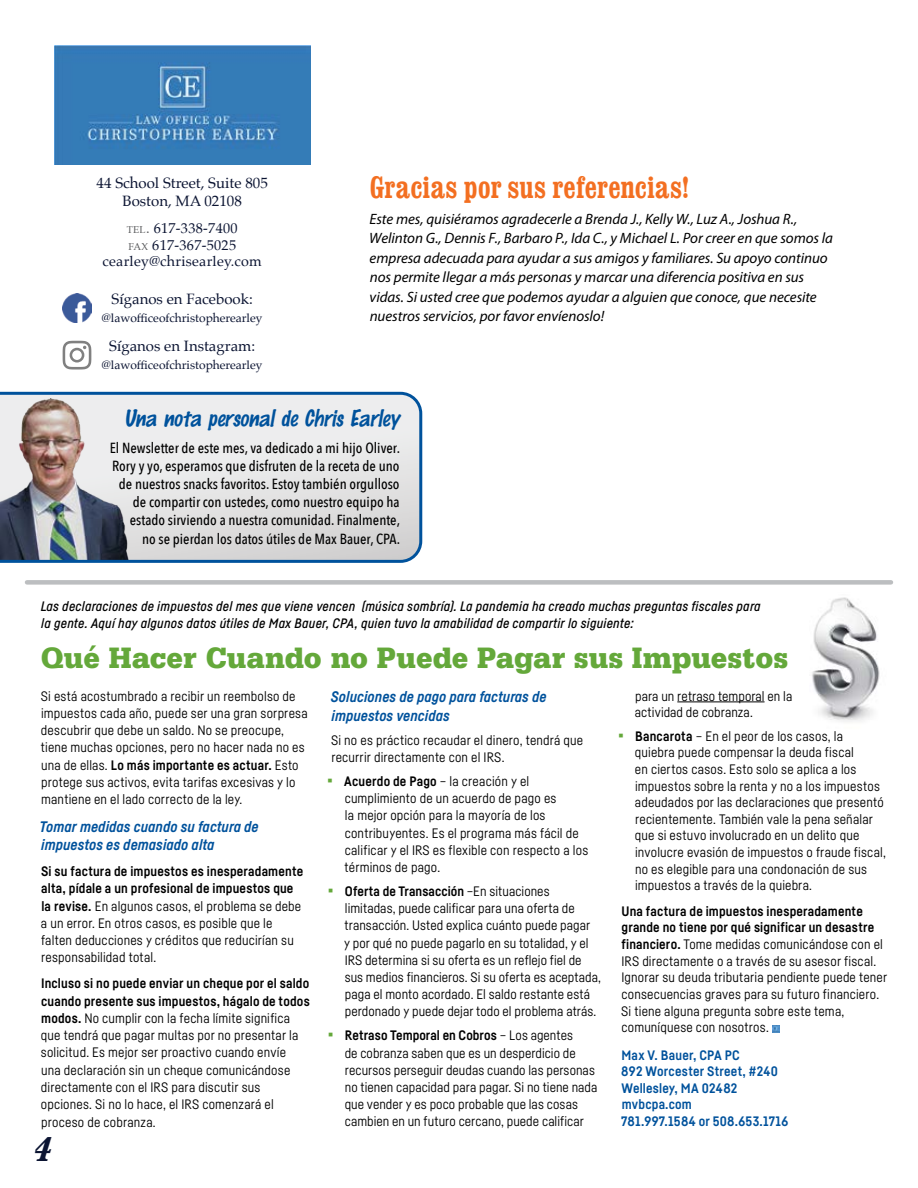
<style>
.page{position:relative;width:918px;height:1188px;background:#fff}
.page>*{position:absolute;margin:0;border:0;box-sizing:border-box;transform-origin:0 0}
.t1{font:italic 700 35.25px "Baskerville";color:#0b1432}
.t2{font:700 condensed 31.35px "Clarendon";letter-spacing:.01em;color:#f36f21;scale:.91 1}
.t3{font:900 31.05px "Serifa BT";color:#64a83a;scale:.96 1}
.t4{font:italic 22.5px "DS Marker Felt";color:#00529c}
.t5{font:italic 15px/19.5px "Myriad Pro";letter-spacing:-.005em;color:#000}
.t6{font:italic 700 15px/18.8px "Fabrikat";letter-spacing:.005em;color:#00529c}
.t7{font:15px/18px "Palatino";color:#0b1432;text-align:center}
.t8{font:500 14.7px/18.1px "Avenir Next Condensed";color:#000;text-align:right}
.t9{font:14.25px/16.5px "Palatino";letter-spacing:.02em;color:#0b1432;text-align:center}
.t10{font:13.5px/17.2px "Fabrikat";letter-spacing:.01em;color:#000}
.t11{font:italic 500 13.5px/16.6px "Fabrikat";letter-spacing:.02em;color:#000}
.t12{font:700 13.5px/16.6px "Fabrikat";letter-spacing:.015em;color:#00529c}
.t13{font:12px "Palatino";color:#0b1432}
.s1{font-size:10.05px;color:#58595b}
.s2{color:#58595b}
.s3{font-weight:700}
.s4{font-family:"Arial";font-size:16.5px;color:#64a83a}
</style>
<div class="page">
<img style="left:812px;top:597px;width:68px;height:125px">
<img style="left:55px;top:45px;width:255px;height:119px">
<img style="left:63px;top:294px;width:28px;height:28px">
<svg style="left:63px;top:341px;width:28px;height:29px"></svg>
<div style="left:27px;top:580px;width:864px;height:5px;background:#bcbec0"></div>
<svg style="left:0;top:392px;width:422px;height:171px;background:#c9cbcf"></svg>
<hr style="left:677px;top:702px;width:88px;height:1px;background:#000">
<svg style="left:772px;top:1025px;width:8px;height:7px"></svg>
<p class="t7" style="left:97px;top:174px;width:173px">44 School Street, Suite 805<br>Boston, MA 02108</p>
<p class="t9" style="left:103px;top:220px;width:161px"><span class="s1">TEL</span><span class="s2">.</span> 617-338-7400<br><span class="s1">FAX</span> 617-367-5025 cearley@chrisearley.com</p>
<p class="t7" style="left:112px;top:290px;width:143px">Síganos en Facebook:</p>
<p class="t13" style="left:102px;top:308px;width:162px">@lawofficeofchristopherearley</p>
<p class="t7" style="left:109px;top:337px;width:148px">Síganos en Instagram:</p>
<p class="t13" style="left:102px;top:355px;width:162px">@lawofficeofchristopherearley</p>
<h2 class="t2" style="left:370px;top:168px;width:352px">Gracias por sus referencias!</h2>
<p class="t5" style="left:369px;top:209px;width:465px">Este mes, quisiéramos agradecerle a Brenda J., Kelly W., Luz A., Joshua R., Welinton G., Dennis F., Barbaro P., Ida C., y Michael L. Por creer en que somos la empresa adecuada para ayudar a sus amigos y familiares. Su apoyo continuo nos permite llegar a más personas y marcar una diferencia positiva en sus vidas. Si usted cree que podemos ayudar a alguien que conoce, que necesite nuestros servicios, por favor envíenoslo!</p>
<h3 class="t4" style="left:124px;top:403px;width:277px">Una nota personal de Chris Earley</h3>
<p class="t8" style="left:110px;top:439px;width:292px">El Newsletter de este mes, va dedicado a mi hijo Oliver.<br>Rory y yo, esperamos que disfruten de la receta de uno de nuestros snacks favoritos. Estoy también orgulloso de compartir con ustedes, como nuestro equipo ha estado sirviendo a nuestra comunidad. Finalmente,<br>no se pierdan los datos útiles de Max Bauer, CPA.</p>
<p class="t11" style="left:41px;top:598px;width:721px">Las declaraciones de impuestos del mes que viene vencen (música sombría). La pandemia ha creado muchas preguntas fiscales para la gente. Aquí hay algunos datos útiles de Max Bauer, CPA, quien tuvo la amabilidad de compartir lo siguiente:</p>
<h3 class="t3" style="left:41px;top:638px;width:780px">Qué Hacer Cuando no Puede Pagar sus Impuestos</h3>
<p class="t10" style="left:41px;top:687px;width:269px">Si está acostumbrado a recibir un reembolso de impuestos cada año, puede ser una gran sorpresa descubrir que debe un saldo. No se preocupe, tiene muchas opciones, pero no hacer nada no es una de ellas. <span class="s3">Lo más importante es actuar.</span> Esto protege sus activos, evita tarifas excesivas y lo mantiene en el lado correcto de la ley.</p>
<p class="t6" style="left:40px;top:816px;width:221px">Tomar medidas cuando su factura de impuestos es demasiado alta</p>
<p class="t10" style="left:41px;top:862px;width:264px"><span class="s3">Si su factura de impuestos es inesperadamente alta, pídale a un profesional de impuestos que la revise.</span> En algunos casos, el problema se debe a un error. En otros casos, es posible que le falten deducciones y créditos que reducirían su responsabilidad total.</p>
<p class="t10" style="left:41px;top:975px;width:270px"><span class="s3">Incluso si no puede enviar un cheque por el saldo cuando presente sus impuestos, hágalo de todos modos.</span> No cumplir con la fecha límite significa que tendrá que pagar multas por no presentar la solicitud. Es mejor ser proactivo cuando envíe<br>una declaración sin un cheque comunicándose directamente con el IRS para discutir sus opciones. Si no lo hace, el IRS comenzará el proceso de cobranza.</p>
<p class="t10" style="left:635px;top:687px;width:159px;line-height:16.6px">para un retraso temporal en la actividad de cobranza.</p>
<p class="t10" style="left:635px;top:727px;width:253px;line-height:16.6px;text-indent:-17px"><span class="s4">▪</span> <span class="s3">Bancarota</span> – En el peor de los casos, la quiebra puede compensar la deuda fiscal<br>en ciertos casos. Esto solo se aplica a los impuestos sobre la renta y no a los impuestos adeudados por las declaraciones que presentó recientemente. También vale la pena señalar que si estuvo involucrado en un delito que involucre evasión de impuestos o fraude fiscal, no es elegible para una condonación de sus impuestos a través de la quiebra.</p>
<p class="t10" style="left:621px;top:902px;width:267px;line-height:16.6px"><span class="s3">Una factura de impuestos inesperadamente grande no tiene por qué significar un desastre financiero.</span> Tome medidas comunicándose con el IRS directamente o a través de su asesor fiscal.<br>Ignorar su deuda tributaria pendiente puede tener consecuencias graves para su futuro financiero.<br>Si tiene alguna pregunta sobre este tema, comuníquese con nosotros.</p>
<p class="t12" style="left:621px;top:1046px;width:169px">Max V. Bauer, CPA PC<br>892 Worcester Street, #240<br>Wellesley, MA 02482 mvbcpa.com<br>781.997.1584 or 508.653.1716</p>
<p class="t6" style="left:331px;top:687px;width:217px">Soluciones de pago para facturas de impuestos vencidas</p>
<p class="t10" style="left:331px;top:731px;width:254px">Si no es práctico recaudar el dinero, tendrá que recurrir directamente con el IRS.</p>
<p class="t10" style="left:345px;top:772px;width:245px;text-indent:-17px"><span class="s4">▪</span> <span class="s3">Acuerdo de Pago</span> – la creación y el cumplimiento de un acuerdo de pago es<br>la mejor opción para la mayoría de los contribuyentes. Es el programa más fácil de calificar y el IRS es flexible con respecto a los términos de pago.</p>
<p class="t10" style="left:344px;top:882px;width:258px;text-indent:-17px"><span class="s4">▪</span> <span class="s3">Oferta de Transacción</span> –En situaciones limitadas, puede calificar para una oferta de transacción. Usted explica cuánto puede pagar<br>y por qué no puede pagarlo en su totalidad, y el IRS determina si su oferta es un reflejo fiel de sus medios financieros. Si su oferta es aceptada, paga el monto acordado. El saldo restante está perdonado y puede dejar todo el problema atrás.</p>
<p class="t10" style="left:345px;top:1027px;width:254px;text-indent:-17px"><span class="s4">▪</span> <span class="s3">Retraso Temporal en Cobros</span> – Los agentes<br>de cobranza saben que es un desperdicio de recursos perseguir deudas cuando las personas no tienen capacidad para pagar. Si no tiene nada que vender y es poco probable que las cosas cambien en un futuro cercano, puede calificar</p>
<h1 class="t1" style="left:33px;top:1125px;width:20px">4</h1>
</div>
